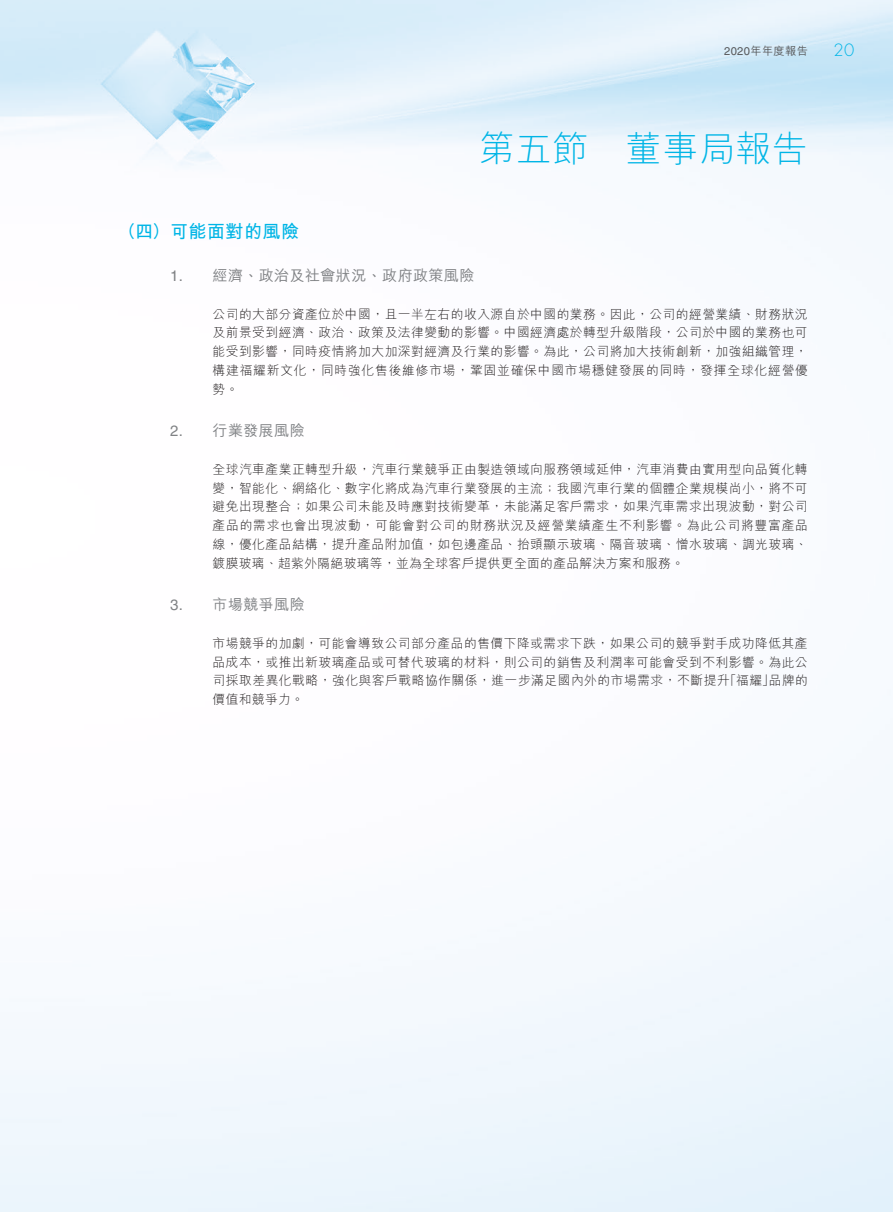
<style>
.page{position:relative;width:893px;height:1212px;background:#fff}
.page>*{position:absolute;margin:0;border:0;box-sizing:border-box;transform-origin:0 0}
.t1{font:300 36px "M Hei HK";letter-spacing:.02em;color:#00b5e6}
.t2{font:700 18px "M Hei HK";letter-spacing:.03em;color:#00b5e6}
.t3{font:300 16.5px "Futura Std";color:#00b5e6}
.t4{font:500 15px "M Hei HK";letter-spacing:.03em;color:#808285}
.t5{font:15px "Helvetica LT Std";color:#808285}
.t6{font:300 12.75px/18.8px "M Hei HK";letter-spacing:.04em;color:#231f20;text-align:justify}
.t7{font:500 11.25px "M Hei HK";letter-spacing:.03em;color:#57585a}
.s1{font-family:"Helvetica LT Std";font-weight:400}
</style>
<div class="page">
<img style="left:0;top:0;width:893px;height:1212px">
<p class="t7" style="left:724px;top:43px;width:85px"><span class="s1">2020</span>年年度報告</p>
<p class="t3" style="left:833px;top:40px;width:22px">20</p>
<h1 class="t1" style="left:479px;top:130px;width:111px">第五節</h1>
<h2 class="t2" style="left:118px;top:219px;width:182px">（四）可能面對的風險</h2>
<p class="t4" style="left:213px;top:265px;width:263px">經濟、政治及社會狀況、政府政策風險</p>
<p class="t5" style="left:170px;top:267px;width:14px">1.</p>
<h1 class="t1" style="left:625px;top:130px;width:184px">董事局報告</h1>
<p class="t5" style="left:170px;top:422px;width:14px">2.</p>
<p class="t5" style="left:170px;top:596px;width:14px">3.</p>
<p class="t6" style="left:213px;top:304px;width:597px">公司的大部分資產位於中國，且一半左右的收入源自於中國的業務。因此，公司的經營業績、財務狀況及前景受到經濟、政治、政策及法律變動的影響。中國經濟處於轉型升級階段，公司於中國的業務也可能受到影響，同時疫情將加大加深對經濟及行業的影響。為此，公司將加大技術創新，加強組織管理，構建福耀新文化，同時強化售後維修市場，鞏固並確保中國市場穩健發展的同時，發揮全球化經營優勢。</p>
<p class="t4" style="left:213px;top:420px;width:94px">行業發展風險</p>
<p class="t6" style="left:213px;top:460px;width:597px">全球汽車產業正轉型升級，汽車行業競爭正由製造領域向服務領域延伸，汽車消費由實用型向品質化轉變，智能化、網絡化、數字化將成為汽車行業發展的主流；我國汽車行業的個體企業規模尚小，將不可避免出現整合；如果公司未能及時應對技術變革，未能滿足客戶需求，如果汽車需求出現波動，對公司產品的需求也會出現波動，可能會對公司的財務狀況及經營業績產生不利影響。為此公司將豐富產品線，優化產品結構，提升產品附加值，如包邊產品、抬頭顯示玻璃、隔音玻璃、憎水玻璃、調光玻璃、鍍膜玻璃、超紫外隔絕玻璃等，並為全球客戶提供更全面的產品解決方案和服務。</p>
<p class="t4" style="left:213px;top:594px;width:94px">市場競爭風險</p>
<p class="t6" style="left:213px;top:634px;width:597px;text-align:right">市場競爭的加劇，可能會導致公司部分產品的售價下降或需求下跌，如果公司的競爭對手成功降低其產品成本，或推出新玻璃產品或可替代玻璃的材料，則公司的銷售及利潤率可能會受到不利影響。為此公品牌的</p>
<p class="t6" style="left:213px;top:671px;width:519px">司採取差異化戰略，強化與客戶戰略協作關係，進一步滿足國內外的市場需求，不斷提升價值和競爭力。</p>
<p class="t6" style="left:724px;top:671px;width:52px">「福耀」</p>
</div>
